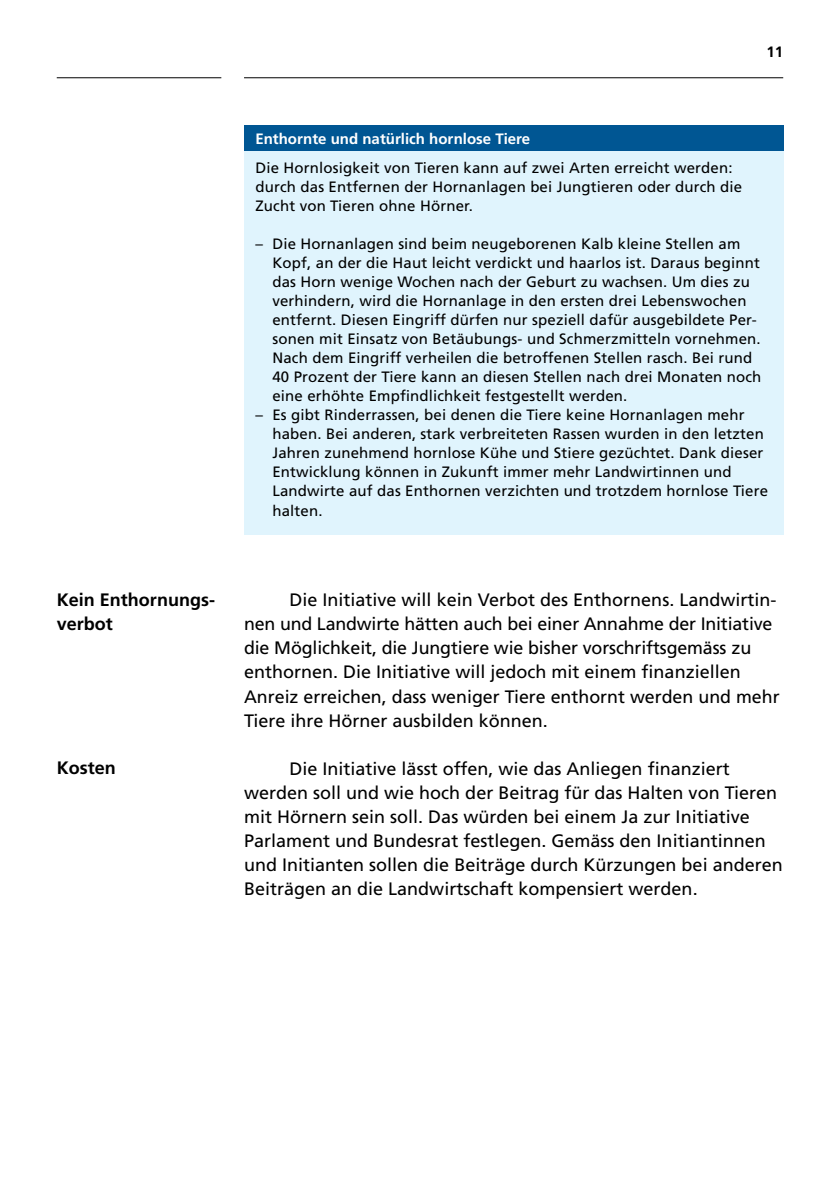
<style>
.page{position:relative;width:840px;height:1191px;background:#fff}
.page>*{position:absolute;margin:0;border:0;box-sizing:border-box;transform-origin:0 0}
.t1{font:18px/24px "Frutiger LT Std";color:#000}
.t2{font:700 18px/24px "Frutiger LT Std";color:#000}
.t3{font:15px/19px "Frutiger LT Std";letter-spacing:.01em;color:#000}
.t4{font:700 15px "Frutiger LT Std";color:#fff}
.t5{font:700 15px "Frutiger LT Std";color:#000}
</style>
<div class="page">
<hr style="left:244px;top:77px;width:538px;height:1px;background:#000">
<hr style="left:57px;top:77px;width:164px;height:1px;background:#000">
<div style="left:244px;top:125px;width:538px;height:26px;background:#005693"></div>
<div style="left:244px;top:151px;width:538px;height:383px;background:#e0f4fd"></div>
<p class="t5" style="left:766px;top:43px;width:18px">11</p>
<h4 class="t4" style="left:255px;top:129px;width:276px">Enthornte und natürlich hornlose Tiere</h4>
<p class="t3" style="left:255px;top:159px;width:488px">Die Hornlosigkeit von Tieren kann auf zwei Arten erreicht werden: durch das Entfernen der Hornanlagen bei Jungtieren oder durch die<br>Zucht von Tieren ohne Hörner.</p>
<p class="t3" style="left:272px;top:235px;width:490px;text-indent:-17px">– Die Hornanlagen sind beim neugeborenen Kalb kleine Stellen am Kopf, an der die Haut leicht verdickt und haarlos ist. Daraus beginnt das Horn wenige Wochen nach der Geburt zu wachsen. Um dies zu verhindern, wird die Hornanlage in den ersten drei Lebenswochen entfernt. Diesen Eingriff dürfen nur speziell dafür ausgebildete Per&shy;sonen mit Einsatz von Betäubungs- und Schmerzmitteln vornehmen.<br>Nach dem Eingriff verheilen die betroffenen Stellen rasch. Bei rund 40 Prozent der Tiere kann an diesen Stellen nach drei Monaten noch eine erhöhte Empfindlichkeit festgestellt werden.</p>
<p class="t3" style="left:272px;top:406px;width:497px;text-indent:-17px">– Es gibt Rinderrassen, bei denen die Tiere keine Horn anlagen mehr haben. Bei anderen, stark verbreiteten Rassen wurden in den letzten Jahren zunehmend hornlose Kühe und Stiere gezüchtet. Dank dieser Entwicklung können in Zukunft immer mehr Landwirtinnen und Landwirte auf das Enthornen verzichten und trotzdem hornlose Tiere halten.</p>
<h3 class="t2" style="left:57px;top:588px;width:160px">Kein Enthornungs&shy;verbot</h3>
<h3 class="t2" style="left:57px;top:756px;width:61px">Kosten</h3>
<p class="t1" style="left:244px;top:588px;width:537px;text-indent:45px">Die Initiative will kein Verbot des Enthornens. Landwirtin&shy;nen und Landwirte hätten auch bei einer Annahme der Initiative die Möglichkeit, die Jungtiere wie bisher vorschriftsgemäss zu enthornen. Die Initiative will jedoch mit einem finanziellen Anreiz erreichen, dass weniger Tiere enthornt werden und mehr Tiere ihre Hörner ausbilden können.</p>
<p class="t1" style="left:244px;top:756px;width:540px;text-indent:45px">Die Initiative lässt offen, wie das Anliegen finanziert werden soll und wie hoch der Beitrag für das Halten von Tieren mit Hörnern sein soll. Das würden bei einem Ja zur Initiative Parlament und Bundesrat festlegen. Gemäss den Initiantinnen und Initianten sollen die Beiträge durch Kürzungen bei anderen Beiträgen an die Landwirtschaft kompensiert werden.</p>
</div>
